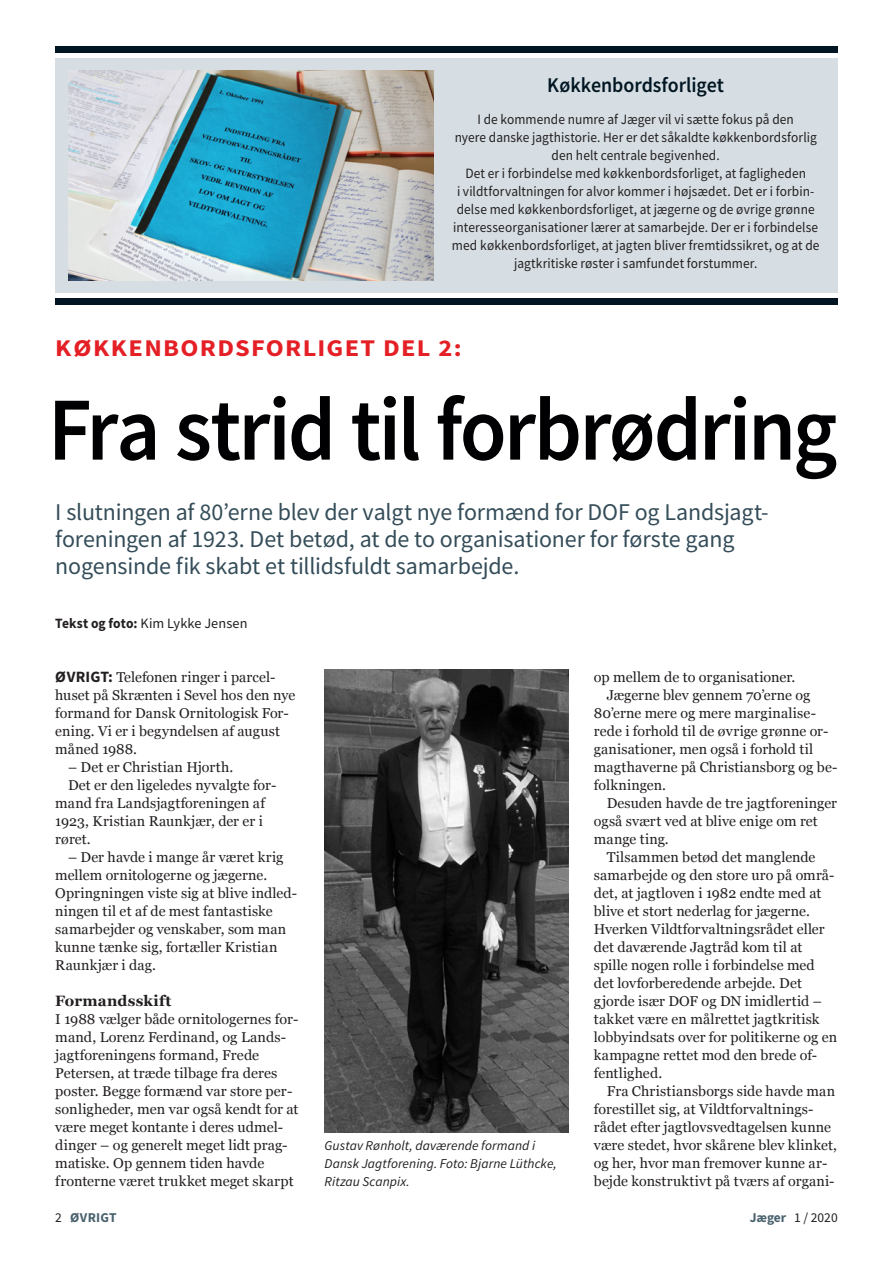
<style>
.page{position:relative;width:893px;height:1263px;background:#fff}
.page>*{position:absolute;margin:0;border:0;box-sizing:border-box;transform-origin:0 0}
.t1{font:600 90px "Source Sans Pro";letter-spacing:-.03em;color:#000002;scale:.95 1}
.t2{font:24px/27px "Source Sans Pro";letter-spacing:-.005em;color:#344d59}
.t3{font:700 24px "Source Sans Pro";letter-spacing:.05em;color:#e41f25;scale:1.1 1}
.t4{font:600 21px "Source Sans Pro";letter-spacing:-.005em;color:#011622;scale:.95 1}
.t5{font:700 15px "Georgia";letter-spacing:.02em;color:#231f20}
.t6{font:14.25px/18px "Georgia";color:#231f20}
.t7{font:14.25px/18px "Source Sans Pro";letter-spacing:.005em;color:#231f20;text-align:center;scale:.94 1}
.t8{font:14.25px "Source Sans Pro";letter-spacing:.005em;color:#231f20}
.t9{font:italic 13.5px/18px "Source Sans Pro";letter-spacing:.005em;color:#231f20}
.t10{font:13.5px "Source Sans Pro";color:#231f20}
.t11{font:700 13.5px "Source Sans Pro";letter-spacing:.015em;color:#4a626e}
.s1{font-weight:700}
.s2{font-family:"Source Sans Pro";font-weight:700;font-size:15.75px}
.s3{font-weight:400;color:#231f20}
.s4{font-weight:700;color:#4a626e}
</style>
<div class="page">
<div style="left:55px;top:58px;width:783px;height:236px;background:#d6dee3"></div>
<div style="left:55px;top:47px;width:783px;height:6px;background:#011622"></div>
<div style="left:55px;top:298px;width:783px;height:6px;background:#011622"></div>
<img style="left:68px;top:70px;width:366px;height:211px">
<img style="left:325px;top:670px;width:243px;height:462px">
<h3 class="t4" style="left:547px;top:72px;width:188px">Køkkenbordsforliget</h3>
<p class="t7" style="left:452px;top:110px;width:393px">I de kommende numre af Jæger vil vi sætte fokus på den<br>nyere danske jagthistorie. Her er det såkaldte køkkenbordsforlig den helt centrale begivenhed.<br>Det er i forbindelse med køkkenbordsforliget, at fagligheden<br>i vildtforvaltningen for alvor kommer i højsædet. Det er i forbin&shy;delse med køkkenbordsforliget, at jægerne og de øvrige grønne interesseorganisationer lærer at samarbejde. Der er i forbindelse med køkkenbordsforliget, at jagten bliver fremtidssikret, og at de jagtkritiske røster i samfundet forstummer.</p>
<h2 class="t3" style="left:55px;top:332px;width:371px">KØKKENBORDSFORLIGET DEL 2:</h2>
<h1 class="t1" style="left:48px;top:371px;width:832px">Fra strid til forbrødring</h1>
<h2 class="t2" style="left:55px;top:499px;width:715px">I slutningen af 80’erne blev der valgt nye formænd for DOF og Landsjagt&shy;foreningen af 1923. Det betød, at de to organisationer for første gang nogensinde fik skabt et tillidsfuldt samarbejde.</h2>
<p class="t8" style="left:55px;top:615px;width:194px"><span class="s1">Tekst og foto:</span> Kim Lykke Jensen</p>
<p class="t6" style="left:55px;top:669px;width:242px"><span class="s2">ØVRIGT:</span> Telefonen ringer i parcel&shy;huset på Skrænten i Sevel hos den nye formand for Dansk Ornitologisk For&shy;ening. Vi er i begyndelsen af august måned 1988.</p>
<p class="t6" style="left:68px;top:759px;width:167px">– Det er Christian Hjorth.</p>
<p class="t6" style="left:68px;top:777px;width:210px">Det er den ligeledes nyvalgte for-</p>
<p class="t6" style="left:55px;top:795px;width:211px">mand fra Landsjagtforeningen af</p>
<p class="t6" style="left:55px;top:813px;width:209px">1923, Kristian Raunkjær, der er i</p>
<p class="t6" style="left:55px;top:831px;width:37px">røret.</p>
<p class="t6" style="left:55px;top:849px;width:243px;text-indent:13px">– Der havde i mange år været krig mellem ornitologerne og jægerne.<br>Opringningen viste sig at blive indled&shy;ningen til et af de mest fantastiske samarbejder og venskaber, som man kunne tænke sig, fortæller Kristian<br>Raunkjær i dag.</p>
<p class="t5" style="left:55px;top:991px;width:118px">Formandsskift</p>
<p class="t6" style="left:55px;top:1011px;width:245px">I 1988 vælger både ornitologernes for&shy;mand, Lorenz Ferdinand, og Lands&shy;jagtforeningens formand, Frede Petersen, at træde tilbage fra deres poster. Begge formænd var store per&shy;sonligheder, men var også kendt for at være meget kontante i deres udmel&shy;dinger – og generelt meget lidt prag&shy;matiske. Op gennem tiden havde fronterne været trukket meget skarpt</p>
<p class="t9" style="left:325px;top:1137px;width:234px">Gustav Rønholt, daværende formand i<br>Dansk Jagtforening. Foto: Bjarne Lüthcke,<br>Ritzau Scanpix.</p>
<p class="t6" style="left:594px;top:669px;width:203px">op mellem de to organisationer.</p>
<p class="t6" style="left:607px;top:687px;width:205px">Jægerne blev gennem 70’erne og</p>
<p class="t6" style="left:594px;top:705px;width:224px">80’erne mere og mere marginalise-</p>
<p class="t6" style="left:594px;top:723px;width:236px">rede i forhold til de øvrige grønne or-</p>
<p class="t6" style="left:594px;top:741px;width:221px">ganisationer, men også i forhold til</p>
<p class="t6" style="left:594px;top:759px;width:245px">magthaverne på Christiansborg og be-</p>
<p class="t6" style="left:594px;top:777px;width:74px">folkningen.</p>
<p class="t6" style="left:607px;top:795px;width:232px">Desuden havde de tre jagtforeninger</p>
<p class="t6" style="left:594px;top:813px;width:225px">også svært ved at blive enige om ret</p>
<p class="t6" style="left:594px;top:831px;width:76px">mange ting.</p>
<p class="t6" style="left:607px;top:849px;width:210px">Tilsammen betød det manglende</p>
<p class="t6" style="left:594px;top:867px;width:242px">samarbejde og den store uro på områ-</p>
<p class="t6" style="left:594px;top:885px;width:229px">det, at jagtloven i 1982 endte med at</p>
<p class="t6" style="left:594px;top:903px;width:217px">blive et stort nederlag for jægerne.</p>
<p class="t6" style="left:594px;top:921px;width:232px">Hverken Vildtforvaltningsrådet eller</p>
<p class="t6" style="left:594px;top:939px;width:210px">det daværende Jagtråd kom til at</p>
<p class="t6" style="left:594px;top:957px;width:222px">spille nogen rolle i forbindelse med</p>
<p class="t6" style="left:594px;top:975px;width:210px">det lovforberedende arbejde. Det</p>
<p class="t6" style="left:594px;top:993px;width:229px">gjorde især DOF og DN imidlertid –</p>
<p class="t6" style="left:594px;top:1011px;width:227px">takket være en målrettet jagtkritisk</p>
<p class="t6" style="left:594px;top:1029px;width:245px">lobbyindsats over for politikerne og en</p>
<p class="t6" style="left:594px;top:1047px;width:225px">kampagne rettet mod den brede of-</p>
<p class="t6" style="left:594px;top:1065px;width:70px">fentlighed.</p>
<p class="t6" style="left:607px;top:1083px;width:230px">Fra Christiansborgs side havde man</p>
<p class="t6" style="left:594px;top:1101px;width:221px">forestillet sig, at Vildtforvaltnings-</p>
<p class="t6" style="left:594px;top:1119px;width:239px">rådet efter jagtlovsvedtagelsen kunne</p>
<p class="t6" style="left:594px;top:1137px;width:244px">være stedet, hvor skårene blev klinket,</p>
<p class="t6" style="left:594px;top:1155px;width:235px">og her, hvor man fremover kunne ar-</p>
<p class="t6" style="left:594px;top:1173px;width:242px">bejde konstruktivt på tværs af organi-</p>
<p class="t11" style="left:55px;top:1208px;width:63px"><span class="s3">2</span> ØVRIGT</p>
<p class="t10" style="left:750px;top:1209px;width:89px"><span class="s4">Jæger</span> 1 / 2020</p>
</div>
